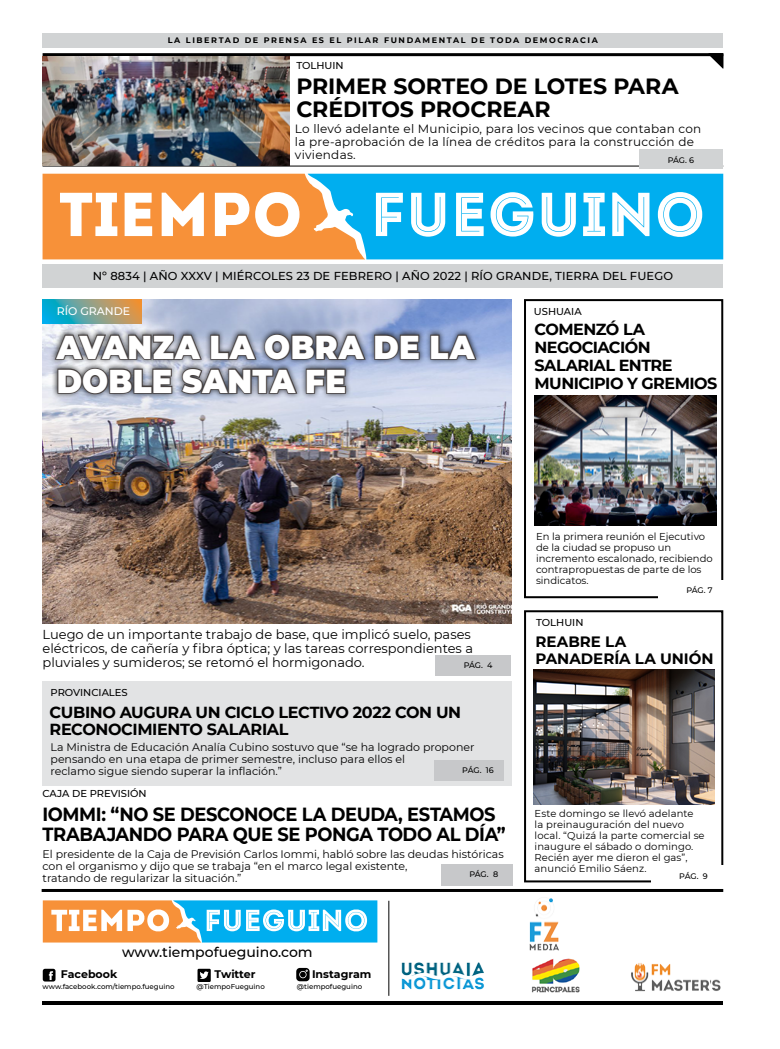
<style>
.page{position:relative;width:780px;height:1049px;background:#fff}
.page>*{position:absolute;margin:0;border:0;box-sizing:border-box;transform-origin:0 0}
.t1{font:900 33px/34px "Montserrat";letter-spacing:.01em;color:#fff;scale:.93 1}
.t2{font:700 22px/23px "Montserrat";letter-spacing:-.005em;color:#000}
.t3{font:700 19px/20px "Montserrat";letter-spacing:-.025em;color:#000;scale:.94 1}
.t4{font:700 16px/18px "Montserrat";letter-spacing:-.03em;color:#000}
.t5{font:700 15px/17px "Montserrat";color:#000}
.t6{font:500 14px "Montserrat";color:#000}
.t7{font:13px/14px "Montserrat";color:#000}
.t8{font:12px/13px "Montserrat";letter-spacing:.02em;color:#000}
.t9{font:500 11.5px "Montserrat";letter-spacing:.01em;color:#000}
.t10{font:11px/12px "Montserrat";color:#000}
.t11{font:700 11px "Montserrat";color:#000}
.t12{font:500 11px "Montserrat";color:#fff}
.t13{font:10px/11px "Montserrat";color:#000}
.t14{font:500 10px "Montserrat";color:#000}
.t15{font:700 8px "Montserrat";letter-spacing:.2em;color:#000}
.t16{font:500 8px "Montserrat";letter-spacing:-.01em;color:#000}
.t17{font:500 7px "Montserrat";color:#000}
</style>
<div class="page">
<img style="left:43px;top:299px;width:469px;height:324px">
<hr style="left:43px;top:1001px;width:680px;height:4px;background:#000">
<div style="left:43px;top:681px;width:469px;height:104px;background:#e2e3e4"></div>
<hr style="left:43px;top:53px;width:680px;height:3px;background:#000">
<svg style="left:708px;top:53px;width:15px;height:16px"></svg>
<div style="left:43px;top:264px;width:680px;height:24px;background:#d1d3d4"></div>
<div style="left:524px;top:610px;width:199px;height:272px;border:2px solid #000"></div>
<div style="left:524px;top:299px;width:199px;height:299px;border:2px solid #000"></div>
<div style="left:651px;top:865px;width:72px;height:20px;background:#fff"></div>
<div style="left:43px;top:33px;width:680px;height:14px;background:#d1d3d4"></div>
<svg style="left:43px;top:174px;width:264px;height:85px"></svg>
<svg style="left:307px;top:174px;width:416px;height:85px;fill:#00aeef"></svg>
<div style="left:435px;top:655px;width:75px;height:20px;background:#c7c8ca"></div>
<div style="left:434px;top:760px;width:70px;height:20px;background:#c7c8ca"></div>
<hr style="left:42px;top:889px;width:681px;height:3px;background:#000">
<hr style="left:43px;top:166px;width:680px;height:1px;background:#000">
<div style="left:441px;top:864px;width:72px;height:21px;background:#c7c8ca"></div>
<svg style="left:43px;top:900px;width:334px;height:42px"></svg>
<svg style="left:43px;top:969px;width:12px;height:12px"></svg>
<svg style="left:197px;top:969px;width:14px;height:13px"></svg>
<svg style="left:296px;top:968px;width:13px;height:13px"></svg>
<hr style="left:388px;top:901px;width:1px;height:95px;background:#000">
<img style="left:529px;top:898px;width:30px;height:53px">
<img style="left:401px;top:962px;width:83px;height:28px">
<img style="left:631px;top:963px;width:90px;height:29px">
<img style="left:531px;top:958px;width:49px;height:34px">
<div style="left:639px;top:150px;width:84px;height:19px;background:#d1d3d4"></div>
<div style="left:658px;top:580px;width:65px;height:20px;background:#fff"></div>
<div style="left:49px;top:327px;width:432px;height:72px;background:#000;opacity:.75"></div>
<svg style="left:53px;top:333px;width:150px;height:28px;background:#68686d"></svg>
<svg style="left:209px;top:333px;width:158px;height:28px;background:#5e616e"></svg>
<svg style="left:373px;top:333px;width:47px;height:28px"></svg>
<svg style="left:429px;top:334px;width:49px;height:27px"></svg>
<svg style="left:56px;top:367px;width:117px;height:28px;background:#5e5e63"></svg>
<svg style="left:180px;top:367px;width:119px;height:28px;background:#5e6068"></svg>
<svg style="left:305px;top:368px;width:42px;height:27px"></svg>
<svg style="left:43px;top:299px;width:99px;height:24px;background:#78a08e"></svg>
<img style="left:43px;top:57px;width:246px;height:108px">
<img style="left:533px;top:669px;width:181px;height:135px">
<img style="left:534px;top:395px;width:182px;height:130px">
<p class="t15" style="left:168px;top:35px;width:431px">LA LIBERTAD DE PRENSA ES EL PILAR FUNDAMENTAL DE TODA DEMOCRACIA</p>
<p class="t14" style="left:296px;top:59px;width:49px">TOLHUIN</p>
<h2 class="t2" style="left:296px;top:73px;width:383px">PRIMER SORTEO DE LOTES PARA<br>CRÉDITOS PROCREAR</h2>
<p class="t8" style="left:295px;top:122px;width:408px">Lo llevó adelante el Municipio, para los vecinos que contaban con la pre-aprobación de la línea de créditos para la construcción de viviendas.</p>
<p class="t16" style="left:667px;top:155px;width:28px">PÁG. 6</p>
<p class="t9" style="left:93px;top:268px;width:581px">Nº 8834 | AÑO XXXV | MIÉRCOLES 23 DE FEBRERO | AÑO 2022 | RÍO GRANDE, TIERRA DEL FUEGO</p>
<p class="t12" style="left:57px;top:304px;width:75px">RÍO GRANDE</p>
<h1 class="t1" style="left:57px;top:328px;width:450px">AVANZA LA OBRA DE LA<br>DOBLE SANTA FE</h1>
<p class="t14" style="left:534px;top:305px;width:49px">USHUAIA</p>
<h3 class="t4" style="left:534px;top:320px;width:184px">COMENZÓ LA<br>NEGOCIACIÓN<br>SALARIAL ENTRE<br>MUNICIPIO Y GREMIOS</h3>
<p class="t7" style="left:43px;top:627px;width:432px">Luego de un importante trabajo de base, que implicó suelo, pases eléctricos, de cañería y fibra óptica; y las tareas correspondientes a pluviales y sumideros; se retomó el hormigonado.</p>
<p class="t16" style="left:463px;top:660px;width:30px">PÁG. 4</p>
<p class="t14" style="left:51px;top:685px;width:79px">PROVINCIALES</p>
<h3 class="t4" style="left:50px;top:703px;width:413px;line-height:17px">CUBINO AUGURA UN CICLO LECTIVO 2022 CON UN<br>RECONOCIMIENTO SALARIAL</h3>
<p class="t10" style="left:51px;top:740px;width:425px">La Ministra de Educación Analía Cubino sostuvo que “se ha logrado proponer pensando en una etapa de primer semestre, incluso para ellos el<br>reclamo sigue siendo superar la inflación.”</p>
<h3 class="t3" style="left:43px;top:803px;width:494px">IOMMI: “NO SE DESCONOCE LA DEUDA, ESTAMOS<br>TRABAJANDO PARA QUE SE PONGA TODO AL DÍA”</h3>
<p class="t10" style="left:43px;top:848px;width:463px">El presidente de la Caja de Previsión Carlos Iommi, habló sobre las deudas históricas con el organismo y dijo que se trabaja “en el marco legal existente,<br>tratando de regularizar la situación.”</p>
<p class="t16" style="left:462px;top:765px;width:33px">PÁG. 16</p>
<p class="t14" style="left:43px;top:786px;width:106px">CAJA DE PREVISIÓN</p>
<p class="t16" style="left:469px;top:869px;width:30px">PÁG. 8</p>
<p class="t6" style="left:122px;top:942px;width:192px">www.tiempofueguino.com</p>
<p class="t11" style="left:61px;top:966px;width:58px">Facebook</p>
<p class="t17" style="left:43px;top:982px;width:134px">www.facebook.com/tiempo.fueguino</p>
<p class="t11" style="left:214px;top:966px;width:42px">Twitter</p>
<p class="t17" style="left:197px;top:982px;width:70px">@TiempoFueguino</p>
<p class="t11" style="left:312px;top:966px;width:61px">Instagram</p>
<p class="t17" style="left:297px;top:982px;width:67px">@tiempofueguino</p>
<p class="t13" style="left:536px;top:530px;width:178px">En la primera reunión el Ejecutivo de la ciudad se propuso un incremento escalonado, recibiendo contrapropuestas de parte de los sindicatos.</p>
<p class="t14" style="left:536px;top:616px;width:49px">TOLHUIN</p>
<p class="t16" style="left:686px;top:585px;width:28px">PÁG. 7</p>
<h3 class="t5" style="left:535px;top:633px;width:179px">REABRE LA<br>PANADERÍA LA UNIÓN</h3>
<p class="t13" style="left:534px;top:807px;width:171px">Este domingo se llevó adelante la preinauguración del nuevo local. “Quizá la parte comercial se inaugure el sábado o domingo.<br>Recién ayer me dieron el gas”, anunció Emilio Sáenz.</p>
<p class="t16" style="left:679px;top:870px;width:30px">PÁG. 9</p>
</div>
